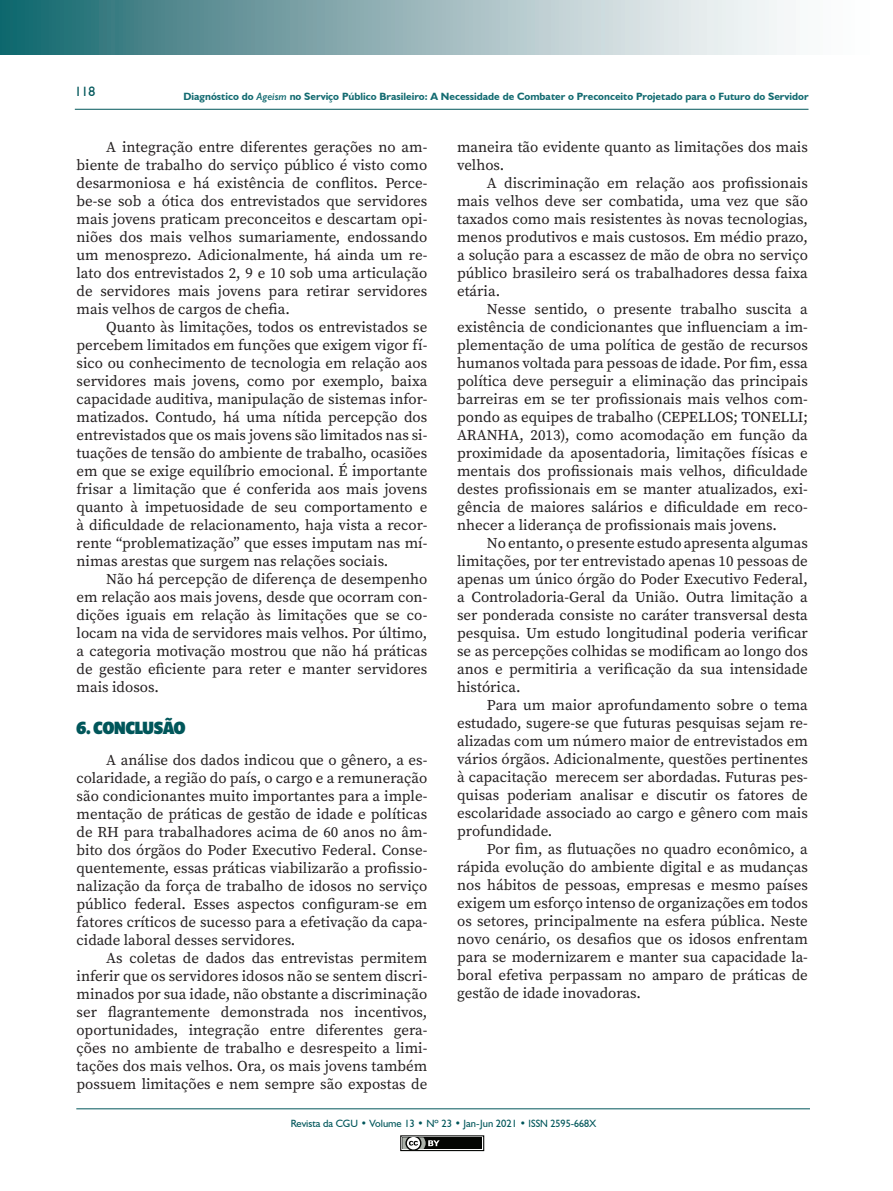
<style>
.page{position:relative;width:893px;height:1191px;background:#fff}
.page>*{position:absolute;margin:0;border:0;box-sizing:border-box;transform-origin:0 0}
.TÍTULO_DUAS_COLUNAS{font:900 18px "Prenton RP Cond";color:#00565a}
.TEXTO_DUAS_COLUNAS{font:15px/18px "Source Serif Variable";color:#231f20;text-align:justify}
.t1{font:13.5px "Humanist 521 BT";color:#00565a}
.t2{font:700 10.5px "Humanist 521 BT";color:#136b71}
.t3{font:10.5px "Humanist 521 BT";color:#00565a}
.s1{font-family:"Gill Sans";font-weight:600;font-style:italic}
</style>
<div class="page">
<svg style="left:0;top:0;width:784px;height:54px;background:#8eb1b5"></svg>
<hr style="left:75px;top:109px;width:733px;height:1px;background:#00565a">
<hr style="left:76px;top:1108px;width:734px;height:1px;background:#00565a">
<div style="left:400px;top:1135px;width:84px;height:16px;border:1px solid #040503"></div>
<div style="left:402px;top:1137px;width:80px;height:12px;background:#040503"></div>
<svg style="left:400px;top:1135px;width:40px;height:16px"></svg>
<p class="t1" style="left:75px;top:83px;width:22px">118</p>
<p class="t2" style="left:183px;top:90px;width:627px">Diagnóstico do <span class="s1">Ageism</span> no Serviço Público Brasileiro: A Necessidade de Combater o Preconceito Projetado para o Futuro do Servidor</p>
<p class="TEXTO_DUAS_COLUNAS" style="left:77px;top:138px;width:352px;text-indent:30px">A integração entre diferentes gerações no am&shy;biente de trabalho do serviço público é visto como desarmoniosa e há existência de conflitos. Perce&shy;be-se sob a ótica dos entrevistados que servidores mais jovens praticam preconceitos e descartam opi&shy;niões dos mais velhos sumariamente, endossando um menosprezo. Adicionalmente, há ainda um re&shy;lato dos entrevistados 2, 9 e 10 sob uma articulação de servidores mais jovens para retirar servidores mais velhos de cargos de chefia.</p>
<p class="TEXTO_DUAS_COLUNAS" style="left:77px;top:318px;width:352px;text-indent:30px">Quanto às limitações, todos os entrevistados se percebem limitados em funções que exigem vigor fí&shy;sico ou conhecimento de tecnologia em relação aos servidores mais jovens, como por exemplo, baixa capacidade auditiva, manipulação de sistemas infor&shy;matizados. Contudo, há uma nítida percepção dos entrevistados que os mais jovens são limitados nas si&shy;tuações de tensão do ambiente de trabalho, ocasiões em que se exige equilíbrio emocional. É importante frisar a limitação que é conferida aos mais jovens quanto à impetuosidade de seu comportamento e à dificuldade de relacionamento, haja vista a recor&shy;rente “problematização” que esses imputam nas mí&shy;nimas arestas que surgem nas relações sociais.</p>
<p class="TEXTO_DUAS_COLUNAS" style="left:77px;top:570px;width:352px;text-indent:30px">Não há percepção de diferença de desempenho em relação aos mais jovens, desde que ocorram con&shy;dições iguais em relação às limitações que se co&shy;locam na vida de servidores mais velhos. Por último, a categoria motivação mostrou que não há práticas de gestão eficiente para reter e manter servidores mais idosos.</p>
<p class="TÍTULO_DUAS_COLUNAS" style="left:77px;top:716px;width:110px">6. CONCLUSÃO</p>
<p class="TEXTO_DUAS_COLUNAS" style="left:77px;top:751px;width:352px;text-indent:30px">A análise dos dados indicou que o gênero, a es&shy;colaridade, a região do país, o cargo e a remuneração são condicionantes muito importantes para a imple&shy;mentação de práticas de gestão de idade e políticas de RH para trabalhadores acima de 60 anos no âm&shy;bito dos órgãos do Poder Executivo Federal. Conse&shy;quentemente, essas práticas viabilizarão a profissio&shy;nalização da força de trabalho de idosos no serviço público federal. Esses aspectos configuram-se em fatores críticos de sucesso para a efetivação da capa&shy;cidade laboral desses servidores.</p>
<p class="TEXTO_DUAS_COLUNAS" style="left:77px;top:949px;width:352px;text-indent:30px">As coletas de dados das entrevistas permitem inferir que os servidores idosos não se sentem discri&shy;minados por sua idade, não obstante a discriminação ser flagrantemente demonstrada nos incentivos, oportunidades, integração entre diferentes gera&shy;ções no ambiente de trabalho e desrespeito a limi&shy;tações dos mais velhos. Ora, os mais jovens também possuem limitações e nem sempre são expostas de</p>
<p class="TEXTO_DUAS_COLUNAS" style="left:457px;top:138px;width:352px">maneira tão evidente quanto as limitações dos mais velhos.</p>
<p class="TEXTO_DUAS_COLUNAS" style="left:457px;top:174px;width:352px;text-indent:30px">A discriminação em relação aos profissionais mais velhos deve ser combatida, uma vez que são taxados como mais resistentes às novas tecnologias, menos produtivos e mais custosos. Em médio prazo, a solução para a escassez de mão de obra no serviço público brasileiro será os trabalhadores dessa faixa etária.</p>
<p class="TEXTO_DUAS_COLUNAS" style="left:457px;top:300px;width:352px;text-indent:30px">Nesse sentido, o presente trabalho suscita a existência de condicionantes que influenciam a im&shy;plementação de uma política de gestão de recursos humanos voltada para pessoas de idade. Por fim, essa política deve perseguir a eliminação das principais barreiras em se ter profissionais mais velhos com&shy;pondo as equipes de trabalho (CEPELLOS; TONELLI; ARANHA, 2013), como acomodação em função da proximidade da aposentadoria, limitações físicas e mentais dos profissionais mais velhos, dificuldade destes profissionais em se manter atualizados, exi&shy;gência de maiores salários e dificuldade em reco&shy;nhecer a liderança de profissionais mais jovens.</p>
<p class="TEXTO_DUAS_COLUNAS" style="left:457px;top:534px;width:352px;text-indent:30px">No entanto, o presente estudo apresenta algumas limitações, por ter entrevistado apenas 10 pessoas de apenas um único órgão do Poder Executivo Federal, a Controladoria-Geral da União. Outra limitação a ser ponderada consiste no caráter transversal desta pesquisa. Um estudo longitudinal poderia verificar se as percepções colhidas se modificam ao longo dos anos e permitiria a verificação da sua intensidade histórica.</p>
<p class="TEXTO_DUAS_COLUNAS" style="left:457px;top:696px;width:352px;text-indent:30px">Para um maior aprofundamento sobre o tema estudado, sugere-se que futuras pesquisas sejam re&shy;alizadas com um número maior de entrevistados em vários órgãos. Adicionalmente, questões pertinentes à capacitação merecem ser abordadas. Futuras pes&shy;quisas poderiam analisar e discutir os fatores de escolaridade associado ao cargo e gênero com mais profundidade.</p>
<p class="TEXTO_DUAS_COLUNAS" style="left:457px;top:840px;width:352px;text-indent:30px">Por fim, as flutuações no quadro econômico, a rápida evolução do ambiente digital e as mudanças nos hábitos de pessoas, empresas e mesmo países exigem um esforço intenso de organizações em todos os setores, principalmente na esfera pública. Neste novo cenário, os desafios que os idosos enfrentam para se modernizarem e manter sua capacidade la&shy;boral efetiva perpassam no amparo de práticas de gestão de idade inovadoras.</p>
<p class="t3" style="left:291px;top:1116px;width:307px">Revista da CGU • Volume 13 • Nº 23 • Jan-Jun 2021 • ISSN 2595-668X</p>
</div>
